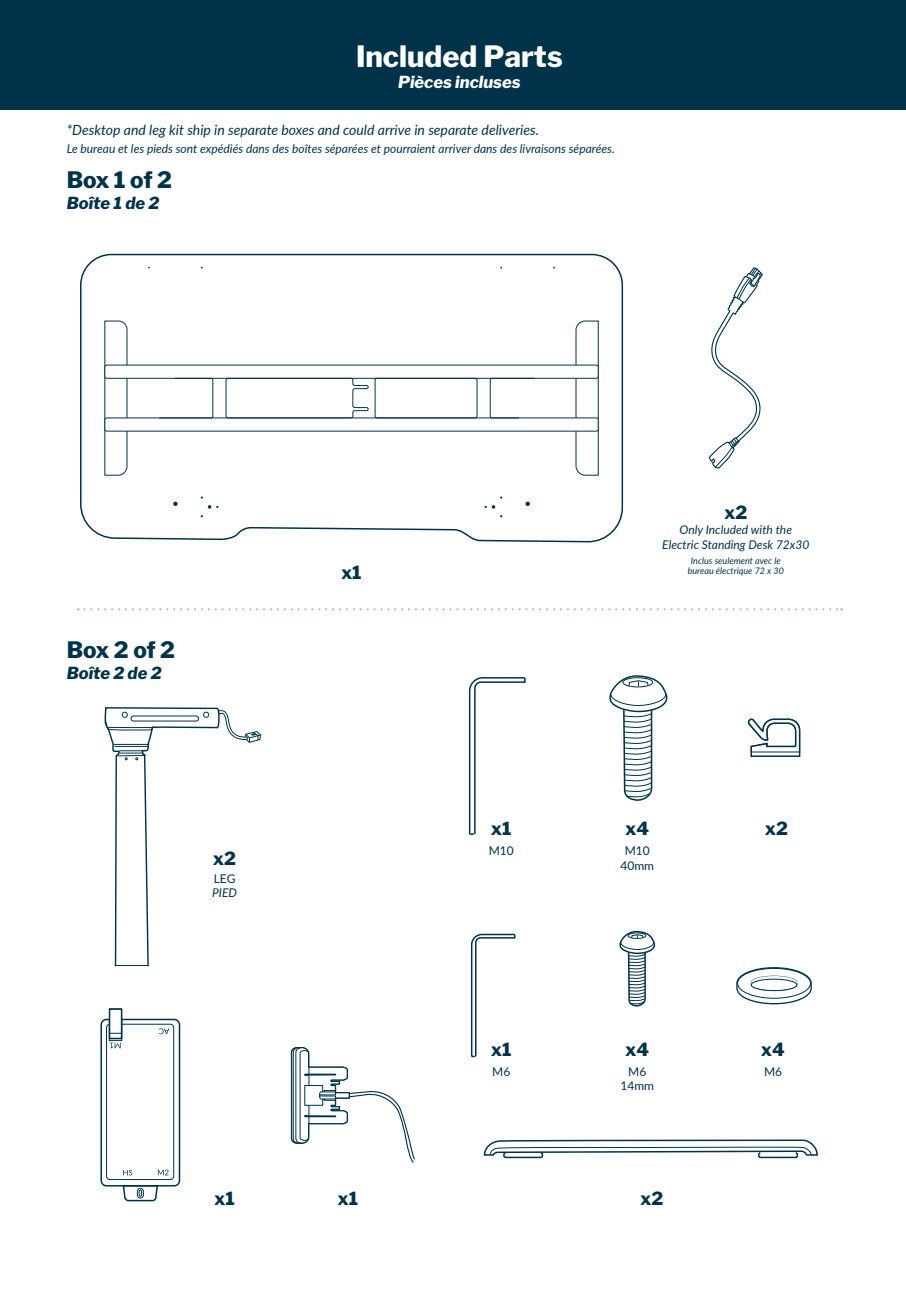
<style>
.page{position:relative;width:906px;height:1289px;background:#fff}
.page>*{position:absolute;margin:0;border:0;box-sizing:border-box;transform-origin:0 0}
.Cover_Title{font:800 29.25px "Libre Franklin";color:#fff}
.Cover_Title-2{font:800 22.5px "Libre Franklin";letter-spacing:-.02em;color:#003349}
.Part_Quantity{font:800 18px "Libre Franklin";color:#003349}
.Cover_Title-3{font:italic 800 16.5px "Libre Franklin";color:#003349}
.Cover_Title-4{font:italic 800 16.5px "Libre Franklin";color:#fff}
.Icon_Text{font:italic 14.1px "Lato";color:#003349}
.Icon_Text-2{font:italic 12px "Lato";color:#003349}
.Note___Part_Name{font:italic 12px "Lato";color:#003349}
.Note___Part_Name-2{font:12px "Lato";color:#003349}
.Note___Part_Name-3{font:italic 9px "Lato";color:#003349}
</style>
<div class="page">
<div style="left:0;top:0;width:906px;height:109px;background:#003349"></div>
<svg style="left:80px;top:253px;width:544px;height:290px"></svg>
<svg style="left:525px;top:501px;width:5px;height:5px"></svg>
<svg style="left:484px;top:505px;width:11px;height:3px"></svg>
<svg style="left:173px;top:501px;width:5px;height:5px"></svg>
<svg style="left:208px;top:505px;width:10px;height:3px"></svg>
<svg style="left:104px;top:321px;width:494px;height:154px"></svg>
<hr style="left:159px;top:417px;width:360px;height:1px;background:#003349">
<hr style="left:175px;top:378px;width:359px;height:1px;background:#003349">
<svg style="left:78px;top:608px;width:764px;height:2px"></svg>
<svg style="left:104px;top:707px;width:157px;height:260px"></svg>
<svg style="left:468px;top:677px;width:58px;height:158px"></svg>
<svg style="left:470px;top:933px;width:46px;height:124px"></svg>
<svg style="left:609px;top:675px;width:59px;height:126px"></svg>
<svg style="left:619px;top:930px;width:36px;height:77px"></svg>
<svg style="left:747px;top:718px;width:54px;height:39px"></svg>
<svg style="left:736px;top:967px;width:76px;height:37px"></svg>
<div style="left:751px;top:978px;width:46px;height:12px;border:1px solid #003349;border-radius:50%"></div>
<div style="left:100px;top:1018px;width:80px;height:168px;border:2px solid #003349;border-radius:5px"></div>
<div style="left:106px;top:1024px;width:68px;height:155px;border:1px solid #003349;border-radius:3px"></div>
<svg style="left:123px;top:1169px;width:9px;height:6px"></svg>
<svg style="left:158px;top:1169px;width:11px;height:6px"></svg>
<svg style="left:110px;top:1042px;width:11px;height:6px"></svg>
<svg style="left:159px;top:1028px;width:10px;height:6px"></svg>
<svg style="left:122px;top:1184px;width:37px;height:17px"></svg>
<div style="left:109px;top:1019px;width:13px;height:21px;border:1px solid #003349"></div>
<div style="left:109px;top:1009px;width:13px;height:29px;background:#fff"></div>
<div style="left:109px;top:1008px;width:13px;height:31px;border:2px solid #003349"></div>
<div style="left:109px;top:1008px;width:13px;height:25px;border:1px solid #003349"></div>
<svg style="left:290px;top:1047px;width:125px;height:116px"></svg>
<div style="left:503px;top:1152px;width:40px;height:6px;border:2px solid #003349;border-radius:2px"></div>
<div style="left:758px;top:1152px;width:40px;height:6px;border:2px solid #003349;border-radius:2px"></div>
<svg style="left:483px;top:1139px;width:334px;height:17px"></svg>
<svg style="left:708px;top:267px;width:55px;height:202px"></svg>
<p class="Cover_Title" style="left:356px;top:39px;width:208px">Included Parts</p>
<p class="Cover_Title-4" style="left:398px;top:72px;width:124px">Pièces incluses</p>
<p class="Icon_Text" style="left:67px;top:120px;width:474px">*Desktop and leg kit ship in separate boxes and could arrive in separate deliveries.</p>
<p class="Icon_Text-2" style="left:67px;top:140px;width:549px">Le bureau et les pieds sont expédiés dans des boîtes séparées et pourraient arriver dans des livraisons séparées.</p>
<p class="Cover_Title-2" style="left:67px;top:167px;width:107px">Box 1 of 2</p>
<p class="Cover_Title-3" style="left:67px;top:193px;width:94px">Boîte 1 de 2</p>
<p class="Cover_Title-2" style="left:67px;top:636px;width:110px">Box 2 of 2</p>
<p class="Cover_Title-3" style="left:67px;top:663px;width:96px">Boîte 2 de 2</p>
<p class="Part_Quantity" style="left:213px;top:847px;width:24px">x2</p>
<p class="Note___Part_Name-2" style="left:214px;top:869px;width:23px">LEG</p>
<p class="Note___Part_Name" style="left:212px;top:884px;width:26px">PIED</p>
<p class="Part_Quantity" style="left:341px;top:562px;width:22px">x1</p>
<p class="Part_Quantity" style="left:724px;top:502px;width:24px">x2</p>
<p class="Note___Part_Name" style="left:679px;top:521px;width:114px">Only Included with the</p>
<p class="Note___Part_Name" style="left:662px;top:535px;width:149px">Electric Standing Desk 72x30</p>
<p class="Note___Part_Name-3" style="left:691px;top:554px;width:91px">Inclus seulement avec le</p>
<p class="Note___Part_Name-3" style="left:687px;top:564px;width:98px">bureau électrique 72 x 30</p>
<p class="Part_Quantity" style="left:491px;top:817px;width:22px">x1</p>
<p class="Part_Quantity" style="left:625px;top:817px;width:25px">x4</p>
<p class="Part_Quantity" style="left:765px;top:817px;width:24px">x2</p>
<p class="Note___Part_Name-2" style="left:489px;top:842px;width:27px">M10</p>
<p class="Note___Part_Name-2" style="left:625px;top:842px;width:27px">M10</p>
<p class="Note___Part_Name-2" style="left:620px;top:856px;width:35px">40mm</p>
<p class="Part_Quantity" style="left:491px;top:1038px;width:22px">x1</p>
<p class="Part_Quantity" style="left:625px;top:1038px;width:25px">x4</p>
<p class="Part_Quantity" style="left:761px;top:1038px;width:25px">x4</p>
<p class="Note___Part_Name-2" style="left:492px;top:1062px;width:20px">M6</p>
<p class="Note___Part_Name-2" style="left:628px;top:1062px;width:20px">M6</p>
<p class="Note___Part_Name-2" style="left:620px;top:1077px;width:35px">14mm</p>
<p class="Note___Part_Name-2" style="left:764px;top:1062px;width:20px">M6</p>
<p class="Part_Quantity" style="left:214px;top:1187px;width:22px">x1</p>
<p class="Part_Quantity" style="left:338px;top:1187px;width:22px">x1</p>
<p class="Part_Quantity" style="left:640px;top:1187px;width:24px">x2</p>
</div>
